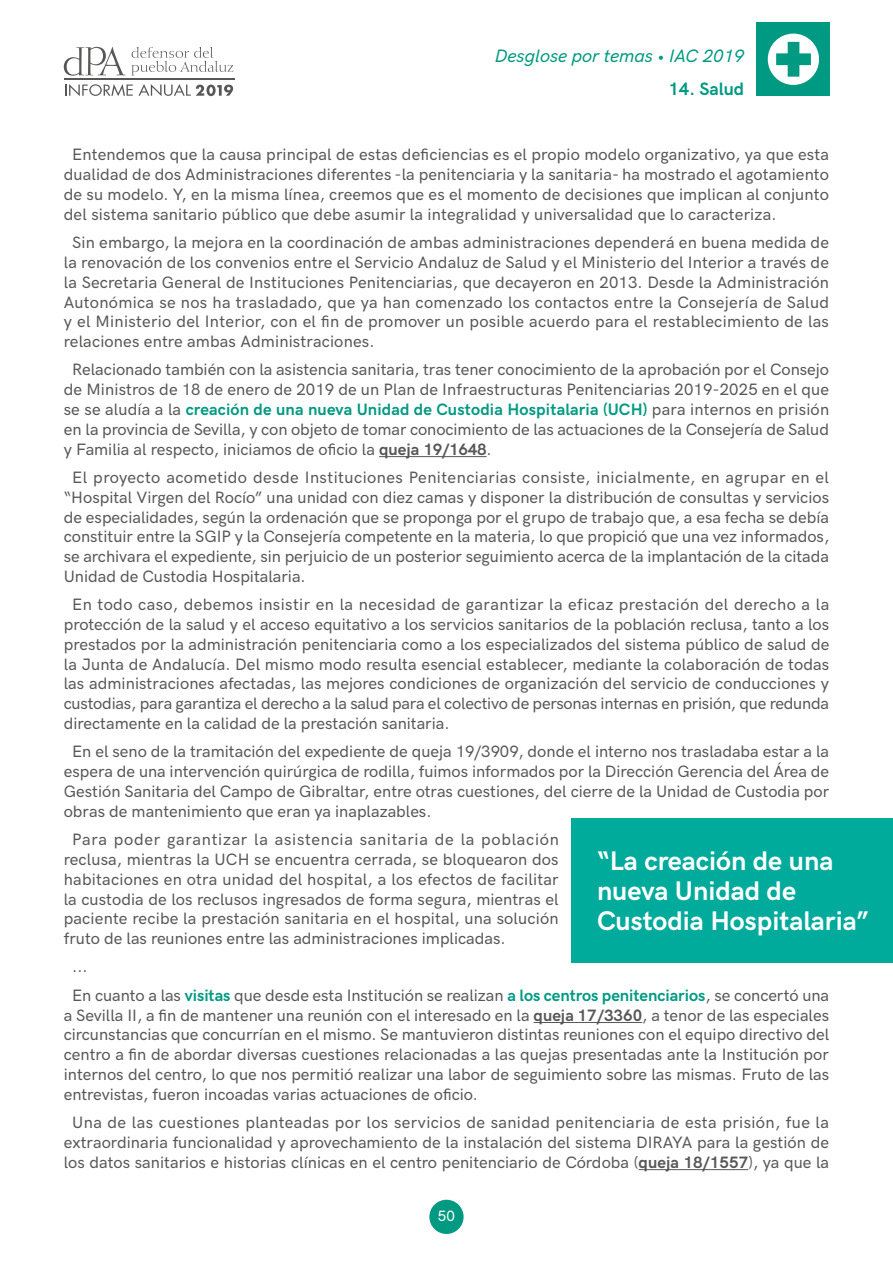
<style>
.page{position:relative;width:893px;height:1263px;background:#fff}
.page>*{position:absolute;margin:0;border:0;box-sizing:border-box;transform-origin:0 0}
.Destacado{font:700 27px/30px "HK Grotesk";color:#fff}
.t1{font:italic 500 18px "HK Grotesk";color:#009982}
.t2{font:700 18px "HK Grotesk";color:#009982}
.t3{font:500 16.5px/19.8px "HK Grotesk";color:#575756;text-align:justify}
.t4{font:500 15px "HK Grotesk";color:#fff}
.s1{font-weight:700;color:#009982}
.s2{font-weight:700}
</style>
<div class="page">
<div style="left:429px;top:1200px;width:35px;height:34px;background:#009982;border-radius:50%"></div>
<svg style="left:131px;top:47px;width:102px;height:29px"></svg>
<svg style="left:64px;top:47px;width:61px;height:29px"></svg>
<hr style="left:64px;top:78px;width:170px;height:1px;background:#575756">
<svg style="left:65px;top:84px;width:168px;height:12px"></svg>
<div style="left:757px;top:23px;width:73px;height:73px;background:#009982"></div>
<div style="left:768px;top:34px;width:51px;height:51px;background:#fff;border-radius:50%"></div>
<svg style="left:776px;top:42px;width:35px;height:35px"></svg>
<hr style="left:379px;top:456px;width:108px;height:1px;background:#575756">
<hr style="left:534px;top:1022px;width:108px;height:1px;background:#575756">
<hr style="left:638px;top:1169px;width:110px;height:1px;background:#575756">
<div style="left:571px;top:819px;width:322px;height:144px;background:#00ab9b"></div>
<p class="t1" style="left:495px;top:42px;width:251px">Desglose por temas • IAC 2019</p>
<p class="t2" style="left:668px;top:75px;width:77px">14. Salud</p>
<p class="t3" style="left:64px;top:144px;width:767px;text-indent:9px">Entendemos que la causa principal de estas deficiencias es el propio modelo organizativo, ya que esta dualidad de dos Administraciones diferentes -la penitenciaria y la sanitaria- ha mostrado el agotamiento de su modelo. Y, en la misma línea, creemos que es el momento de decisiones que implican al conjunto del sistema sanitario público que debe asumir la integralidad y universalidad que lo caracteriza.</p>
<p class="t3" style="left:64px;top:231px;width:767px;text-indent:9px">Sin embargo, la mejora en la coordinación de ambas administraciones dependerá en buena medida de la renovación de los convenios entre el Servicio Andaluz de Salud y el Ministerio del Interior a través de la Secretaria General de Instituciones Penitenciarias, que decayeron en 2013. Desde la Administración Autonómica se nos ha trasladado, que ya han comenzado los contactos entre la Consejería de Salud y el Ministerio del Interior, con el fin de promover un posible acuerdo para el restablecimiento de las relaciones entre ambas Administraciones.</p>
<p class="t3" style="left:64px;top:359px;width:767px;text-indent:9px">Relacionado también con la asistencia sanitaria, tras tener conocimiento de la aprobación por el Consejo de Ministros de 18 de enero de 2019 de un Plan de Infraestructuras Penitenciarias 2019-2025 en el que se se aludía a la <span class="s1">creación de una nueva Unidad de Custodia Hospitalaria (UCH)</span> para internos en prisión en la provincia de Sevilla, y con objeto de tomar conocimiento de las actuaciones de la Consejería de Salud y Familia al respecto, iniciamos de oficio la <span class="s2">queja 19/1648</span>.</p>
<p class="t3" style="left:64px;top:466px;width:767px;text-indent:9px">El proyecto acometido desde Instituciones Penitenciarias consiste, inicialmente, en agrupar en el “Hospital Virgen del Rocío” una unidad con diez camas y disponer la distribución de consultas y servicios de especialidades, según la ordenación que se proponga por el grupo de trabajo que, a esa fecha se debía constituir entre la SGIP y la Consejería competente en la materia, lo que propició que una vez informados, se archivara el expediente, sin perjuicio de un posterior seguimiento acerca de la implantación de la citada Unidad de Custodia Hospitalaria.</p>
<p class="t3" style="left:64px;top:593px;width:767px;text-indent:9px">En todo caso, debemos insistir en la necesidad de garantizar la eficaz prestación del derecho a la protección de la salud y el acceso equitativo a los servicios sanitarios de la población reclusa, tanto a los prestados por la administración penitenciaria como a los especializados del sistema público de salud de la Junta de Andalucía. Del mismo modo resulta esencial establecer, mediante la colaboración de todas las administraciones afectadas, las mejores condiciones de organización del servicio de conducciones y custodias, para garantiza el derecho a la salud para el colectivo de personas internas en prisión, que redunda directamente en la calidad de la prestación sanitaria.</p>
<p class="t3" style="left:64px;top:740px;width:767px;text-indent:9px">En el seno de la tramitación del expediente de queja 19/3909, donde el interno nos trasladaba estar a la espera de una intervención quirúrgica de rodilla, fuimos informados por la Dirección Gerencia del Área de Gestión Sanitaria del Campo de Gibraltar, entre otras cuestiones, del cierre de la Unidad de Custodia por obras de mantenimiento que eran ya inaplazables.</p>
<p class="t3" style="left:64px;top:828px;width:496px;text-indent:9px">Para poder garantizar la asistencia sanitaria de la población reclusa, mientras la UCH se encuentra cerrada, se bloquearon dos habitaciones en otra unidad del hospital, a los efectos de facilitar la custodia de los reclusos ingresados de forma segura, mientras el paciente recibe la prestación sanitaria en el hospital, una solución fruto de las reuniones entre las administraciones implicadas.</p>
<p class="t3" style="left:72px;top:955px;width:17px">...</p>
<p class="t3" style="left:64px;top:984px;width:767px;text-indent:9px">En cuanto a las <span class="s1">visitas</span> que desde esta Institución se realizan <span class="s1">a los centros penitenciarios</span>, se concertó una a Sevilla II, a fin de mantener una reunión con el interesado en la <span class="s2">queja 17/3360</span>, a tenor de las especiales circunstancias que concurrían en el mismo. Se mantuvieron distintas reuniones con el equipo directivo del centro a fin de abordar diversas cuestiones relacionadas a las quejas presentadas ante la Institución por internos del centro, lo que nos permitió realizar una labor de seguimiento sobre las mismas. Fruto de las entrevistas, fueron incoadas varias actuaciones de oficio.</p>
<p class="t3" style="left:64px;top:1111px;width:767px;text-align:center">Una de las cuestiones planteadas por los servicios de sanidad penitenciaria de esta prisión, fue la extraordinaria funcionalidad y aprovechamiento de la instalación del sistema DIRAYA para la gestión de los datos sanitarios e historias clínicas en el centro penitenciario de Córdoba (<span class="s2">queja 18/1557</span>), ya que la</p>
<p class="Destacado" style="left:597px;top:844px;width:273px">“La creación de una nueva Unidad de<br>Custodia Hospitalaria”</p>
<p class="t4" style="left:438px;top:1205px;width:19px">50</p>
</div>
